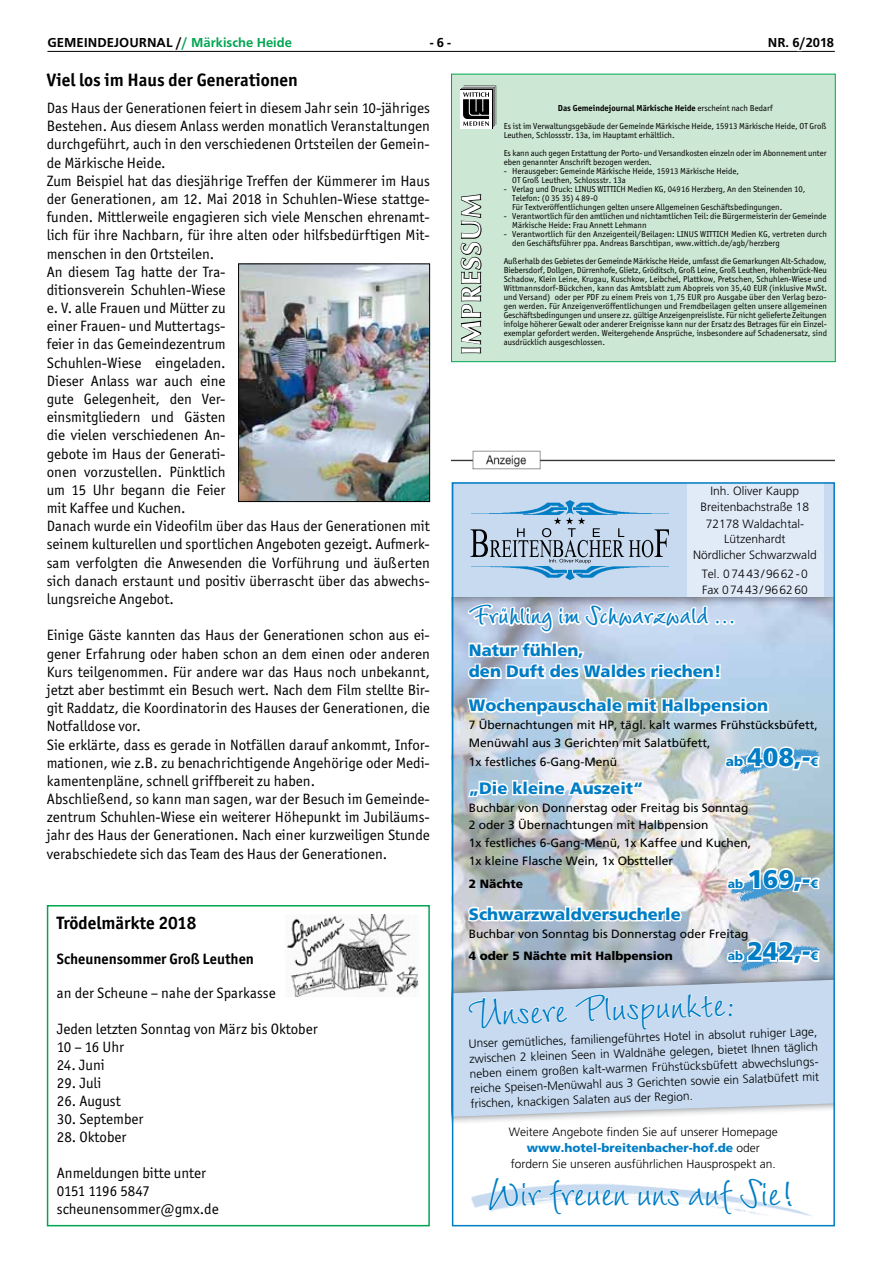
<style>
.page{position:relative;width:881px;height:1263px;background:#fff}
.page>*{position:absolute;margin:0;border:0;box-sizing:border-box;transform-origin:0 0}
.t1{font:45px "LT Wiesbaden Swing";color:#007dc5}
.t2{font:700 30px "LT Wiesbaden Swing";color:#007dc5}
.t3{font:700 27px "Optima LT";letter-spacing:.05em;color:#fff}
.t4{font:900 25.5px "Frutiger LT";color:#007dc5}
.t5{font:700 18px "Officina San ITC";color:#000}
.t6{font:900 16.5px/21.8px "Frutiger LT";color:#007dc5}
.t7{font:15px/18.1px "Officina San ITC";color:#000}
.t8{font:700 15px "Officina San ITC";color:#000}
.t9{font:500 13.5px "Frutus T";color:#000}
.t10{font:500 13.5px "Frutus T";color:#00a651}
.t11{font:300 12px/16.2px "Frutiger LT";color:#000;text-align:center}
.t12{font:12px/17.7px "Frutiger LT";color:#000}
.t13{font:900 12px "Frutiger LT";color:#000}
.t14{font:8.7px/9px "Officina San ITC";color:#000}
.s1{color:#000}
.s2{font-weight:700}
.s3{font-size:13.5px}
.s4{font-size:12px}
.s5{font-weight:900;color:#007dc5}
</style>
<div class="page">
<hr style="left:47px;top:51px;width:787px;height:1px;background:#000">
<svg style="left:428px;top:50px;width:24px;height:2px"></svg>
<svg style="left:763px;top:50px;width:73px;height:52px"></svg>
<svg style="left:47px;top:50px;width:129px;height:2px"></svg>
<svg style="left:189px;top:50px;width:106px;height:2px"></svg>
<div style="left:47px;top:905px;width:382px;height:321px;border:2px solid #00a651"></div>
<img style="left:240px;top:266px;width:187px;height:234px">
<div style="left:238px;top:264px;width:191px;height:238px;border:1px solid #000"></div>
<img style="left:287px;top:914px;width:132px;height:82px">
<div style="left:451px;top:74px;width:384px;height:288px;background:#cce7d3;border:1px solid #00a651"></div>
<svg style="left:460px;top:194px;width:22px;height:160px"></svg>
<svg style="left:460px;top:89px;width:32px;height:40px"></svg>
<div style="left:460px;top:90px;width:31px;height:38px;background:#fff"></div>
<svg style="left:461px;top:86px;width:35px;height:41px"></svg>
<img style="left:451px;top:451px;width:382px;height:18px">
<img style="left:454px;top:597px;width:377px;height:526px">
<div style="left:451px;top:482px;width:383px;height:115px;background:#c7daf0"></div>
<div style="left:686px;top:482px;width:136px;height:115px;background:#e1eaf7"></div>
<svg style="left:454px;top:980px;width:377px;height:137px;fill:#c7daf0"></svg>
<svg style="left:467px;top:997px;width:101px;height:32px"></svg>
<svg style="left:574px;top:993px;width:158px;height:37px"></svg>
<img style="left:471px;top:1185px;width:341px;height:32px">
<svg style="left:488px;top:1185px;width:53px;height:26px"></svg>
<svg style="left:548px;top:1183px;width:81px;height:32px"></svg>
<svg style="left:638px;top:1190px;width:41px;height:17px"></svg>
<svg style="left:688px;top:1185px;width:45px;height:30px"></svg>
<svg style="left:739px;top:1185px;width:53px;height:24px"></svg>
<img style="left:490px;top:567px;width:160px;height:13px">
<img style="left:471px;top:500px;width:197px;height:15px">
<svg style="left:470px;top:517px;width:198px;height:46px"></svg>
<div style="left:451px;top:482px;width:383px;height:744px;border:2px solid #007dc5"></div>
<svg style="left:465px;top:602px;width:356px;height:198px"></svg>
<svg style="left:725px;top:866px;width:96px;height:28px"></svg>
<svg style="left:466px;top:887px;width:217px;height:58px"></svg>
<svg style="left:725px;top:936px;width:96px;height:31px"></svg>
<p class="t9" style="left:47px;top:34px;width:82px">GemeindeJOURN</p>
<p class="t10" style="left:157px;top:34px;width:137px"><span class="s1">AL /</span>/ Märkische Heide</p>
<p class="t9" style="left:430px;top:34px;width:22px">- 6 -</p>
<p class="t9" style="left:767px;top:34px;width:68px">N r. 6/2018</p>
<p class="t5" style="left:47px;top:69px;width:252px">Viel los im Haus der Generationen</p>
<p class="t7" style="left:47px;top:99px;width:384px">Das Haus der Generationen feiert in diesem Jahr sein 10-jähriges Bestehen. Aus diesem Anlass werden monatlich Veranstaltungen durchgeführt, auch in den verschiedenen Ortsteilen der Gemein&shy;de Märkische Heide.<br>Zum Beispiel hat das diesjährige Treffen der Kümmerer im Haus der Generationen, am 12. Mai 2018 in Schuhlen-Wiese stattge&shy;funden. Mittlerweile engagieren sich viele Menschen ehrenamt&shy;lich für ihre Nachbarn, für ihre alten oder hilfsbedürftigen Mit&shy;menschen in den Ortsteilen.<br>An diesem Tag hatte der Tra-<br>ditionsverein Schuhlen-Wiese<br>e. V. alle Frauen und Mütter zu<br>einer Frauen- und Muttertags-<br>feier in das Gemeindezentrum<br>Schuhlen-Wiese eingeladen.<br>Dieser Anlass war auch eine<br>gute Gelegenheit, den Ver-<br>einsmitgliedern und Gästen<br>die vielen verschiedenen An-<br>gebote im Haus der Generati-<br>onen vorzustellen. Pünktlich<br>um 15 Uhr begann die Feier<br>mit Kaffee und Kuchen.<br>Danach wurde ein Videofilm über das Haus der Generationen mit seinem kulturellen und sportlichen Angeboten gezeigt. Aufmerk&shy;sam verfolgten die Anwesenden die Vorführung und äußerten sich danach erstaunt und positiv überrascht über das abwechs&shy;lungsreiche Angebot.</p>
<p class="t7" style="left:47px;top:626px;width:384px">Einige Gäste kannten das Haus der Generationen schon aus ei&shy;gener Erfahrung oder haben schon an dem einen oder anderen Kurs teilgenommen. Für andere war das Haus noch unbekannt, jetzt aber bestimmt ein Besuch wert. Nach dem Film stellte Bir&shy;git Raddatz, die Koordinatorin des Hauses der Generationen, die Notfalldose vor.<br>Sie erklärte, dass es gerade in Notfällen darauf ankommt, Infor&shy;mationen, wie z.B. zu benachrichtigende Angehörige oder Medi&shy;kamentenpläne, schnell griffbereit zu haben.<br>Abschließend, so kann man sagen, war der Besuch im Gemeinde&shy;zentrum Schuhlen-Wiese ein weiterer Höhepunkt im Jubiläums&shy;jahr des Haus der Generationen. Nach einer kurzweiligen Stunde verabschiedete sich das Team des Haus der Generationen.</p>
<p class="t14" style="left:503px;top:99px;width:324px;line-height:18px;text-align:center"><span class="s2">Das Gemeindejournal Märkische Heide</span> erscheint nach Bedarf<br>Es ist im Verwaltungsgebäude der Gemeinde Märkische Heide, 15913 Märkische Heide, OT Groß</p>
<p class="t14" style="left:503px;top:126px;width:324px;line-height:18px">Leuthen, Schlossstr. 13a, im Hauptamt erhältlich.<br>Es kann auch gegen Erstattung der Porto- und Versandkosten einzeln oder im Abonnement unter</p>
<p class="t14" style="left:503px;top:157px;width:149px">eben genannter Anschrift bezogen werden.</p>
<p class="t14" style="left:512px;top:166px;width:228px;text-indent:-8px">- Herausgeber: Gemeinde Märkische Heide, 15913 Märkische Heide,<br>OT Groß Leuthen, Schlossstr. 13a</p>
<p class="t14" style="left:512px;top:184px;width:294px;text-indent:-8px">- Verlag und Druck: LINUS WITTICH Medien KG, 04916 Herzberg, An den Steinenden 10,<br>Telefon: (0 35 35) 4 89-0<br>Für Textveröffentlichungen gelten unsere Allgemeinen Geschäftsbedingungen.</p>
<p class="t14" style="left:512px;top:211px;width:316px;text-indent:-8px">- Verantwortlich für den amtlichen und nichtamtlichen Teil: die Bürgermeisterin der Gemeinde<br>Märkische Heide: Frau Annett Lehmann</p>
<p class="t14" style="left:512px;top:229px;width:316px;text-indent:-8px">- Verantwortlich für den Anzeigenteil/Beilagen: LINUS WITTICH Medien KG, vertreten durch den Geschäftsführer ppa. Andreas Barschtipan, www.wittich.de/agb/herzberg</p>
<p class="t14" style="left:503px;top:256px;width:325px;text-align:justify">Außerhalb des Gebietes der Gemeinde Märkische Heide, umfasst die Gemarkungen Alt-Schadow, Biebersdorf, Dollgen, Dürrenhofe, Glietz, Gröditsch, Groß Leine, Groß Leuthen, Hohenbrück-Neu Schadow, Klein Leine, Krugau, Kuschkow, Leibchel, Plattkow, Pretschen, Schuhlen-Wiese und Wittmannsdorf-Bückchen, kann das Amtsblatt zum Abopreis von 35,40 EUR (inklusive MwSt. und Versand) oder per PDF zu einem Preis von 1,75 EUR pro Ausgabe über den Verlag bezo&shy;gen werden. Für Anzeigenveröffentlichungen und Fremdbeilagen gelten unsere allgemeinen Geschäftsbedingungen und unsere zz. gültige Anzeigenpreisliste. Für nicht gelieferte Zeitungen infolge höherer Gewalt oder anderer Ereignisse kann nur der Ersatz des Betrages für ein Einzel&shy;exemplar gefordert werden. Weitergehende Ansprüche, insbesondere auf Schadenersatz, sind ausdrücklich ausgeschlossen.</p>
<h3 class="t3" style="left:455px;top:355px;width:162px;rotate:-90deg">IMPRESSUM</h3>
<p class="t11" style="left:700px;top:483px;width:110px">Inh. Oliver Kaupp<br>Breitenbachstraße 18<br>72178 Waldachtal-</p>
<p class="t11" style="left:693px;top:530px;width:125px">Lützenhardt<br>Nördlicher Schwarzwald</p>
<p class="t11" style="left:701px;top:566px;width:107px;text-align:left">Tel. 07443/9662-0<br>Fax 07443/966260</p>
<h2 class="t2" style="left:468px;top:595px;width:268px">Frühling im Schwarzwald ...</h2>
<p class="t6" style="left:468px;top:639px;width:254px">Natur fühlen,<br>den Duft des Waldes riechen!</p>
<p class="t6" style="left:468px;top:694px;width:301px">Wochenpauschale mit Halbpension</p>
<p class="t12" style="left:468px;top:716px;width:350px">7 Übernachtungen mit HP, tägl. kalt warmes Frühstücksbüfett,<br>Menüwahl aus 3 Gerichten mit Salatbüfett,</p>
<p class="t12" style="left:468px;top:753px;width:150px">1x festliches 6-Gang-Menü</p>
<h3 class="t4" style="left:725px;top:742px;width:93px"><span class="s3">ab</span> 408,-<span class="s4">€</span></h3>
<p class="t6" style="left:468px;top:777px;width:176px">„Die kleine Auszeit“</p>
<p class="t12" style="left:468px;top:799px;width:284px">Buchbar von Donnerstag oder Freitag bis Sonntag 2 oder 3 Übernachtungen mit Halbpension<br>1x festliches 6-Gang-Menü, 1x Kaffee und Kuchen, 1x kleine Flasche Wein, 1x Obstteller</p>
<p class="t13" style="left:468px;top:876px;width:56px">2 Nächte</p>
<h3 class="t4" style="left:727px;top:863px;width:91px"><span class="s4">ab</span> 169,-<span class="s4">€</span></h3>
<p class="t6" style="left:468px;top:903px;width:213px">Schwarzwaldversucherle</p>
<p class="t12" style="left:468px;top:925px;width:281px">Buchbar von Sonntag bis Donnerstag oder Freitag</p>
<p class="t13" style="left:468px;top:949px;width:205px">4 oder 5 Nächte mit Halbpension</p>
<h3 class="t4" style="left:727px;top:936px;width:91px"><span class="s4">ab</span> 242,-<span class="s4">€</span></h3>
<p class="t5" style="left:57px;top:912px;width:141px">Trödelmärkte 2018</p>
<p class="t8" style="left:57px;top:950px;width:198px">Scheunensommer Groß Leuthen</p>
<p class="t7" style="left:57px;top:983px;width:220px">an der Scheune – nahe der Sparkasse</p>
<p class="t7" style="left:57px;top:1019px;width:262px">Jeden letzten Sonntag von März bis Oktober<br>10 – 16 Uhr</p>
<p class="t7" style="left:57px;top:1055px;width:49px">24. Juni</p>
<p class="t7" style="left:57px;top:1073px;width:46px">29. Juli</p>
<p class="t7" style="left:57px;top:1091px;width:66px">26. August</p>
<p class="t7" style="left:57px;top:1109px;width:88px">30. September</p>
<p class="t7" style="left:57px;top:1127px;width:71px">28. Oktober</p>
<p class="t7" style="left:57px;top:1163px;width:163px">Anmeldungen bitte unter<br>0151 1196 5847 scheunensommer@gmx.de</p>
<h1 class="t1" style="left:466px;top:982px;width:271px;rotate:-2deg">Unsere Pluspunkte:</h1>
<p class="t11" style="left:468px;top:1036px;width:358px;line-height:15px;text-align:left;rotate:-2deg">Unser gemütliches, familiengeführtes Hotel in absolut ruhiger Lage, zwischen 2 kleinen Seen in Waldnähe gelegen, bietet Ihnen täglich neben einem großen kalt-warmen Frühstücksbüfett abwechslungs&shy;reiche Speisen-Menüwahl aus 3 Gerichten sowie ein Salatbüfett mit frischen, knackigen Salaten aus der Region.</p>
<p class="t11" style="left:508px;top:1123px;width:270px">Weitere Angebote finden Sie auf unserer Homepage <span class="s5">www.hotel-breitenbacher-hof.de</span> oder fordern Sie unseren ausführlichen Hausprospekt an.</p>
<h1 class="t1" style="left:488px;top:1163px;width:307px">Wir freuen uns auf Sie!</h1>
</div>
